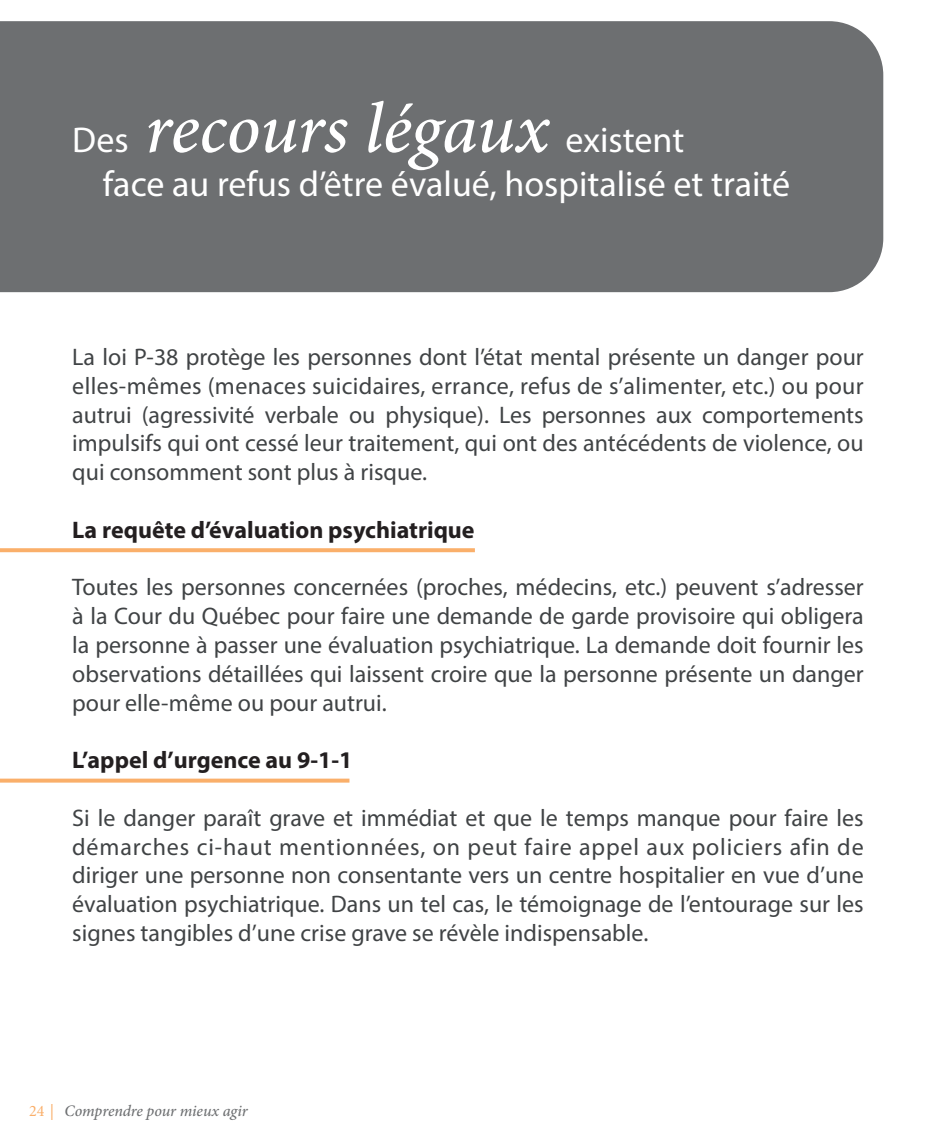
<style>
.page{position:relative;width:936px;height:1134px;background:#fff}
.page>*{position:absolute;margin:0;border:0;box-sizing:border-box;transform-origin:0 0}
.t1{font:italic 500 72px "Minion Pro";letter-spacing:-.005em;color:#fff}
.t2{font:36px "Myriad Pro";color:#fff}
.t3{font:24px/28.8px "Myriad Pro";color:#404345;text-align:justify}
.t4{font:700 24px "Myriad Pro";color:#231f20}
.t5{font:italic 500 16px "Minion Pro";letter-spacing:-.01em;color:#6d6f71}
.s1{font-family:"Myriad Pro";font-weight:400;font-style:normal;font-size:36px}
.s2{font-weight:400;font-style:normal;color:#faaf6a}
.s3{color:#faaf6a}
</style>
<div class="page">
<div style="left:0;top:21px;width:883px;height:271px;background:#6d6f71"></div>
<svg style="left:0;top:779px;width:349px;height:4px"></svg>
<svg style="left:0;top:548px;width:475px;height:4px;background:#fab372"></svg>
<h1 class="t1" style="left:72px;top:79px;width:614px"><span class="s1">Des</span> recours légaux <span class="s1">existent</span></h1>
<h2 class="t2" style="left:103px;top:162px;width:689px">face au refus d’être évalué, hospitalisé et traité</h2>
<p class="t3" style="left:72px;top:342px;width:793px">La loi P-38 protège les personnes dont l’état mental présente un danger pour elles-mêmes (menaces suicidaires, errance, refus de s’alimenter, etc.) ou pour autrui (agressivité verbale ou physique). Les personnes aux comportements impulsifs qui ont cessé leur traitement, qui ont des antécédents de violence, ou qui consomment sont plus à risque.</p>
<p class="t4" style="left:72px;top:514px;width:404px">La requête d’évaluation psychiatrique</p>
<p class="t3" style="left:72px;top:573px;width:793px">Toutes les personnes concernées (proches, médecins, etc.) peuvent s’adresser à la Cour du Québec pour faire une demande de garde provisoire qui obligera la personne à passer une évaluation psychiatrique. La demande doit fournir les observations détaillées qui laissent croire que la personne présente un danger pour elle-même ou pour autrui.</p>
<p class="t4" style="left:72px;top:745px;width:282px">L’appel d’urgence au 9-1-1</p>
<p class="t3" style="left:72px;top:803px;width:793px">Si le danger paraît grave et immédiat et que le temps manque pour faire les démarches ci-haut mentionnées, on peut faire appel aux policiers afin de diriger une personne non consentante vers un centre hospitalier en vue d’une évaluation psychiatrique. Dans un tel cas, le témoignage de l’entourage sur les signes tangibles d’une crise grave se révèle indispensable.</p>
<p class="t5" style="left:29px;top:1100px;width:220px"><span class="s2">24</span> <span class="s3">|</span> Comprendre pour mieux agir</p>
</div>
